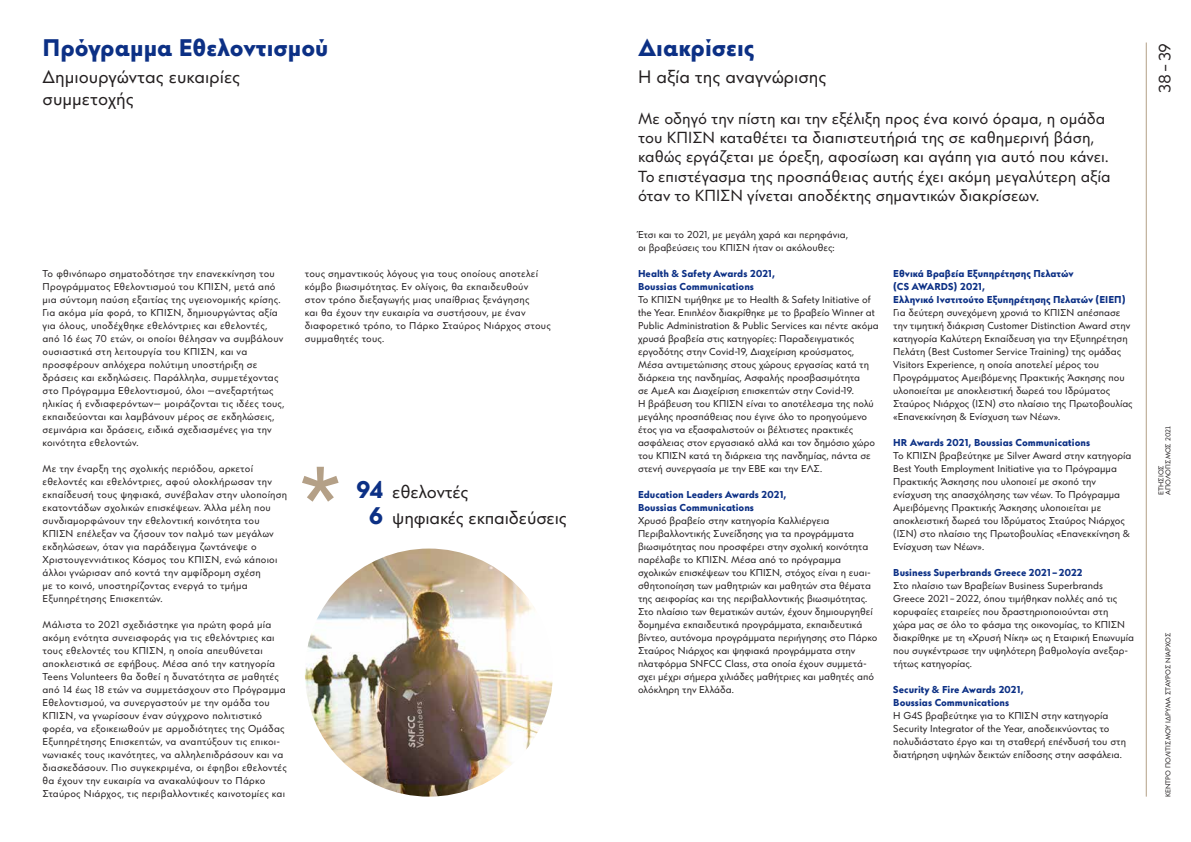
<style>
.page{position:relative;width:1191px;height:842px;background:#fff}
.page>*{position:absolute;margin:0;border:0;box-sizing:border-box;transform-origin:0 0}
.t1{font:700 24px "SNFCC Panoptik";color:#0c3085}
.t2{font:18px/26.5px "SNFCC Panoptik";color:#231f20}
.t3{font:16.3px "SNFCC Panoptik";color:#231f20}
.t4{font:16px/19.2px "SNFCC Panoptik";color:#231f20}
.t5{font:10px/13px "SNFCC Panoptik";letter-spacing:.005em;color:#231f20}
.t6{font:700 10px/13px "SNFCC Panoptik";color:#0c3085}
.t7{font:7px/7px "SNFCC Panoptik";color:#231f20}
.s1{font-weight:700;font-size:24px;color:#0c3085}
</style>
<div class="page">
<hr style="left:1146px;top:43px;width:1px;height:754px;background:#b4a087">
<img style="left:305px;top:548px;width:248px;height:249px;border-radius:124px">
<svg style="left:302px;top:467px;width:37px;height:35px"></svg>
<h1 class="t1" style="left:43px;top:32px;width:287px">Πρόγραμμα Εθελοντισμού</h1>
<h1 class="t1" style="left:638px;top:32px;width:118px">Διακρίσεις</h1>
<h2 class="t2" style="left:43px;top:64px;width:199px">Δημιουργώντας ευκαιρίες</h2>
<h2 class="t2" style="left:638px;top:64px;width:190px">Η αξία της αναγνώρισης</h2>
<h2 class="t2" style="left:43px;top:86px;width:93px">συμμετοχής</h2>
<p class="t5" style="left:43px;top:267px;width:243px">Το φθινόπωρο σηματοδότησε την επανεκκίνηση του Προγράμματος Εθελοντισμού του ΚΠΙΣΝ, μετά από μια σύντομη παύση εξαιτίας της υγειονομικής κρίσης.<br>Για ακόμα μία φορά, το ΚΠΙΣΝ, δημιουργώντας αξία για όλους, υποδέχθηκε εθελόντριες και εθελοντές, από 16 έως 70 ετών, οι οποίοι θέλησαν να συμβάλουν ουσιαστικά στη λειτουργία του ΚΠΙΣΝ, και να προσφέρουν απλόχερα πολύτιμη υποστήριξη σε δράσεις και εκδηλώσεις. Παράλληλα, συμμετέχοντας στο Πρόγραμμα Εθελοντισμού, όλοι —ανεξαρτήτως ηλικίας ή ενδιαφερόντων— μοιράζονται τις ιδέες τους, εκπαιδεύονται και λαμβάνουν μέρος σε εκδηλώσεις, σεμινάρια και δράσεις, ειδικά σχεδιασμένες για την κοινότητα εθελοντών.</p>
<p class="t5" style="left:43px;top:462px;width:246px">Με την έναρξη της σχολικής περιόδου, αρκετοί εθελοντές και εθελόντριες, αφού ολοκλήρωσαν την εκπαίδευσή τους ψηφιακά, συνέβαλαν στην υλοποίηση εκατοντάδων σχολικών επισκέψεων. Άλλα μέλη που συνδιαμορφώνουν την εθελοντική κοινότητα του ΚΠΙΣΝ επέλεξαν να ζήσουν τον παλμό των μεγάλων εκδηλώσεων, όταν για παράδειγμα ζωντάνεψε ο Χριστουγεννιάτικος Κόσμος του ΚΠΙΣΝ, ενώ κάποιοι άλλοι γνώρισαν από κοντά την αμφίδρομη σχέση<br>με το κοινό, υποστηρίζοντας ενεργά το τμήμα Εξυπηρέτησης Επισκεπτών.</p>
<p class="t5" style="left:43px;top:618px;width:246px">Μάλιστα το 2021 σχεδιάστηκε για πρώτη φορά μία ακόμη ενότητα συνεισφοράς για τις εθελόντριες και τους εθελοντές του ΚΠΙΣΝ, η οποία απευθύνεται αποκλειστικά σε εφήβους. Μέσα από την κατηγορία Teens Volunteers θα δοθεί η δυνατότητα σε μαθητές από 14 έως 18 ετών να συμμετάσχουν στο Πρόγραμμα Εθελοντισμού, να συνεργαστούν με την ομάδα του ΚΠΙΣΝ, να γνωρίσουν έναν σύγχρονο πολιτιστικό φορέα, να εξοικειωθούν με αρμοδιότητες της Ομάδας Εξυπηρέτησης Επισκεπτών, να αναπτύξουν τις επικοι&shy;νωνιακές τους ικανότητες, να αλληλεπιδράσουν και να διασκεδάσουν. Πιο συγκεκριμένα, οι έφηβοι εθελοντές θα έχουν την ευκαιρία να ανακαλύψουν το Πάρκο Σταύρος Νιάρχος, τις περιβαλλοντικές καινοτομίες και</p>
<p class="t5" style="left:305px;top:267px;width:247px">τους σημαντικούς λόγους για τους οποίους αποτελεί κόμβο βιωσιμότητας. Εν ολίγοις, θα εκπαιδευθούν στον τρόπο διεξαγωγής μιας υπαίθριας ξενάγησης<br>και θα έχουν την ευκαιρία να συστήσουν, με έναν διαφορετικό τρόπο, το Πάρκο Σταύρος Νιάρχος στους συμμαθητές τους.</p>
<h2 class="t2" style="left:368px;top:478px;width:200px;text-indent:-13px"><span class="s1">94</span> εθελοντές<br><span class="s1">6</span> ψηφιακές εκπαιδεύσεις</h2>
<p class="t4" style="left:638px;top:109px;width:474px">Με οδηγό την πίστη και την εξέλιξη προς ένα κοινό όραμα, η ομάδα του ΚΠΙΣΝ καταθέτει τα διαπιστευτήριά της σε καθημερινή βάση, καθώς εργάζεται με όρεξη, αφοσίωση και αγάπη για αυτό που κάνει.<br>Το επιστέγασμα της προσπάθειας αυτής έχει ακόμη μεγαλύτερη αξία όταν το ΚΠΙΣΝ γίνεται αποδέκτης σημαντικών διακρίσεων.</p>
<p class="t5" style="left:638px;top:228px;width:212px">Έτσι και το 2021, με μεγάλη χαρά και περηφάνια, οι βραβεύσεις του ΚΠΙΣΝ ήταν οι ακόλουθες:</p>
<p class="t6" style="left:638px;top:267px;width:138px">Health &amp; Safety Awards 2021,<br>Boussias Communications</p>
<p class="t5" style="left:638px;top:293px;width:242px">Το ΚΠΙΣΝ τιμήθηκε με το Health &amp; Safety Initiative of the Year. Επιπλέον διακρίθηκε με το βραβείο Winner at Public Administration &amp; Public Services και πέντε ακόμα χρυσά βραβεία στις κατηγορίες: Παραδειγματικός εργοδότης στην Covid‑19, Διαχείριση κρούσματος, Μέσα αντιμετώπισης στους χώρους εργασίας κατά τη διάρκεια της πανδημίας, Ασφαλής προσβασιμότητα<br>σε ΑμεΑ και Διαχείριση επισκεπτών στην Covid‑19.<br>Η βράβευση του ΚΠΙΣΝ είναι το αποτέλεσμα της πολύ μεγάλης προσπάθειας που έγινε όλο το προηγούμενο έτος για να εξασφαλιστούν οι βέλτιστες πρακτικές ασφάλειας στον εργασιακό αλλά και τον δημόσιο χώρο του ΚΠΙΣΝ κατά τη διάρκεια της πανδημίας, πάντα σε στενή συνεργασία με την ΕΒΕ και την ΕΛΣ.</p>
<p class="t6" style="left:638px;top:488px;width:150px">Education Leaders Awards 2021,<br>Boussias Communications</p>
<p class="t5" style="left:638px;top:514px;width:241px">Χρυσό βραβείο στην κατηγορία Καλλιέργεια Περιβαλλοντικής Συνείδησης για τα προγράμματα βιωσιμότητας που προσφέρει στην σχολική κοινότητα παρέλαβε το ΚΠΙΣΝ. Μέσα από το πρόγραμμα σχολικών επισκέψεων του ΚΠΙΣΝ, στόχος είναι η ευαι&shy;σθητοποίηση των μαθητριών και μαθητών στα θέματα της αειφορίας και της περιβαλλοντικής βιωσιμότητας.<br>Στο πλαίσιο των θεματικών αυτών, έχουν δημιουργηθεί δομημένα εκπαιδευτικά προγράμματα, εκπαιδευτικά βίντεο, αυτόνομα προγράμματα περιήγησης στο Πάρκο Σταύρος Νιάρχος και ψηφιακά προγράμματα στην πλατφόρμα SNFCC Class, στα οποία έχουν συμμετά&shy;σχει μέχρι σήμερα χιλιάδες μαθήτριες και μαθητές από ολόκληρη την Ελλάδα.</p>
<p class="t6" style="left:893px;top:267px;width:234px">Εθνικά Βραβεία Εξυπηρέτησης Πελατών<br>(CS AWARDS) 2021,<br>Ελληνικό Ινστιτούτο Εξυπηρέτησης Πελατών (ΕΙΕΠ)</p>
<p class="t5" style="left:893px;top:306px;width:241px">Για δεύτερη συνεχόμενη χρονιά το ΚΠΙΣΝ απέσπασε την τιμητική διάκριση Customer Distinction Award στην κατηγορία Καλύτερη Εκπαίδευση για την Εξυπηρέτηση Πελάτη (Best Customer Service Training) της ομάδας Visitors Experience, η οποία αποτελεί μέρος του Προγράμματος Αμειβόμενης Πρακτικής Άσκησης που υλοποιείται με αποκλειστική δωρεά του Ιδρύματος Σταύρος Νιάρχος (ΙΣΝ) στο πλαίσιο της Πρωτοβουλίας «Επανεκκίνηση &amp; Ενίσχυση των Νέων».</p>
<p class="t6" style="left:893px;top:436px;width:198px">HR Awards 2021, Boussias Communications</p>
<p class="t5" style="left:893px;top:449px;width:240px">Το ΚΠΙΣΝ βραβεύτηκε με Silver Award στην κατηγορία Best Youth Employment Initiative για το Πρόγραμμα Πρακτικής Άσκησης που υλοποιεί με σκοπό την ενίσχυση της απασχόλησης των νέων. Το Πρόγραμμα Αμειβόμενης Πρακτικής Άσκησης υλοποιείται με αποκλειστική δωρεά του Ιδρύματος Σταύρος Νιάρχος (ΙΣΝ) στο πλαίσιο της Πρωτοβουλίας «Επανεκκίνηση &amp; Ενίσχυση των Νέων».</p>
<p class="t6" style="left:893px;top:566px;width:191px">Business Superbrands Greece 2021–2022</p>
<p class="t5" style="left:893px;top:579px;width:242px">Στο πλαίσιο των Βραβείων Business Superbrands Greece 2021–2022, όπου τιμήθηκαν πολλές από τις κορυφαίες εταιρείες που δραστηριοποιούνται στη<br>χώρα μας σε όλο το φάσμα της οικονομίας, το ΚΠΙΣΝ διακρίθηκε με τη «Χρυσή Νίκη» ως η Εταιρική Επωνυμία που συγκέντρωσε την υψηλότερη βαθμολογία ανεξαρ&shy;τήτως κατηγορίας.</p>
<p class="t6" style="left:893px;top:683px;width:132px">Security &amp; Fire Awards 2021,<br>Boussias Communications</p>
<p class="t5" style="left:893px;top:709px;width:234px">Η G4S βραβεύτηκε για το ΚΠΙΣΝ στην κατηγορία Security Integrator of the Year, αποδεικνύοντας το πολυδιάστατο έργο και τη σταθερή επένδυσή του στη διατήρηση υψηλών δεικτών επίδοσης στην ασφάλεια.</p>
<h3 class="t3" style="left:1154px;top:93px;width:52px;rotate:-90deg">38–39</h3>
<p class="t7" style="left:1157px;top:495px;width:70px;rotate:-90deg">ΕΤΉΣΙΟΣ<br>ΑΠΟΛΟΓΙΣΜΌΣ 2021</p>
<p class="t7" style="left:1164px;top:797px;width:166px;rotate:-90deg">ΚΈΝΤΡΟ ΠΟΛΙΤΙΣΜΟΥ ΊΔΡΥΜΑ ΣΤΑΥΡΟΣ ΝΙΆΡΧΟΣ</p>
</div>
